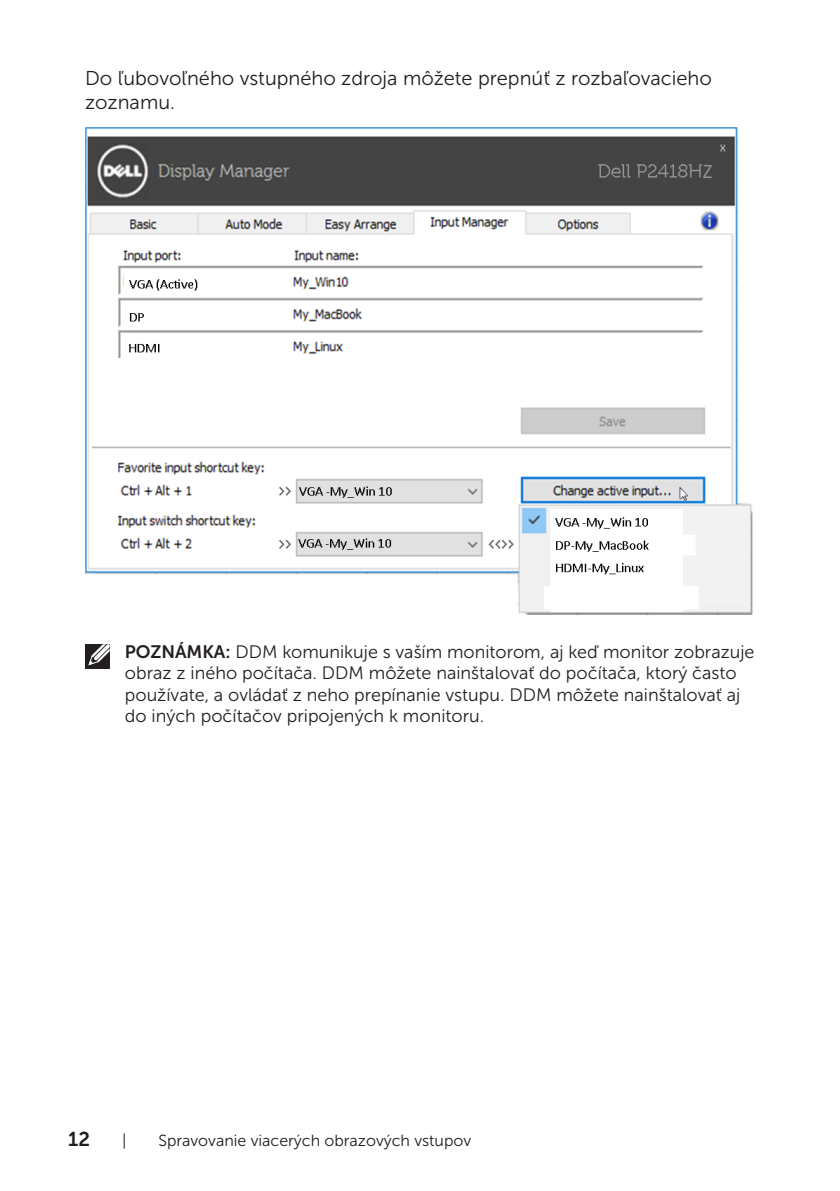
<style>
.page{position:relative;width:840px;height:1191px;background:#fff}
.page>*{position:absolute;margin:0;border:0;box-sizing:border-box;transform-origin:0 0}
.t1{font:20px/24px "Museo Sans For Dell 300";color:#231f20}
.t2{font:20px "Museo Sans For Dell 700";color:#231f20}
.t3{font:18.2px "Arial Narrow";color:#959595}
.text{font:18px/21.6px "Museo Sans For Dell 300";color:#231f20}
.t4{font:16px "Museo Sans For Dell 300";color:#231f20}
.s1{font-family:"Museo Sans For Dell 700"}
</style>
<div class="page">
<img style="left:85px;top:127px;width:668px;height:487px">
<div style="left:701px;top:162px;width:14px;height:17px;background:#444"></div>
<div style="left:85px;top:644px;width:24px;height:24px;background:#231f20"></div>
<svg style="left:88px;top:644px;width:22px;height:22px"></svg>
<p class="t1" style="left:85px;top:66px;width:628px">Do ľubovoľného vstupného zdroja môžete prepnúť z rozbaľovacieho zoznamu.</p>
<p class="t3" style="left:702px;top:158px;width:11px">Z</p>
<p class="text" style="left:125px;top:640px;width:631px"><span class="s1">POZNÁMKA:</span> DDM komunikuje s vaším monitorom, aj keď monitor zobrazuje obraz z iného počítača. DDM môžete nainštalovať do počítača, ktorý často používate, a ovládať z neho prepínanie vstupu. DDM môžete nainštalovať aj do iných počítačov pripojených k monitoru.</p>
<p class="t2" style="left:68px;top:1127px;width:23px">12</p>
<p class="t4" style="left:122px;top:1131px;width:6px">|</p>
<p class="t4" style="left:158px;top:1131px;width:314px">Spravovanie viacerých obrazových vstupov</p>
</div>
